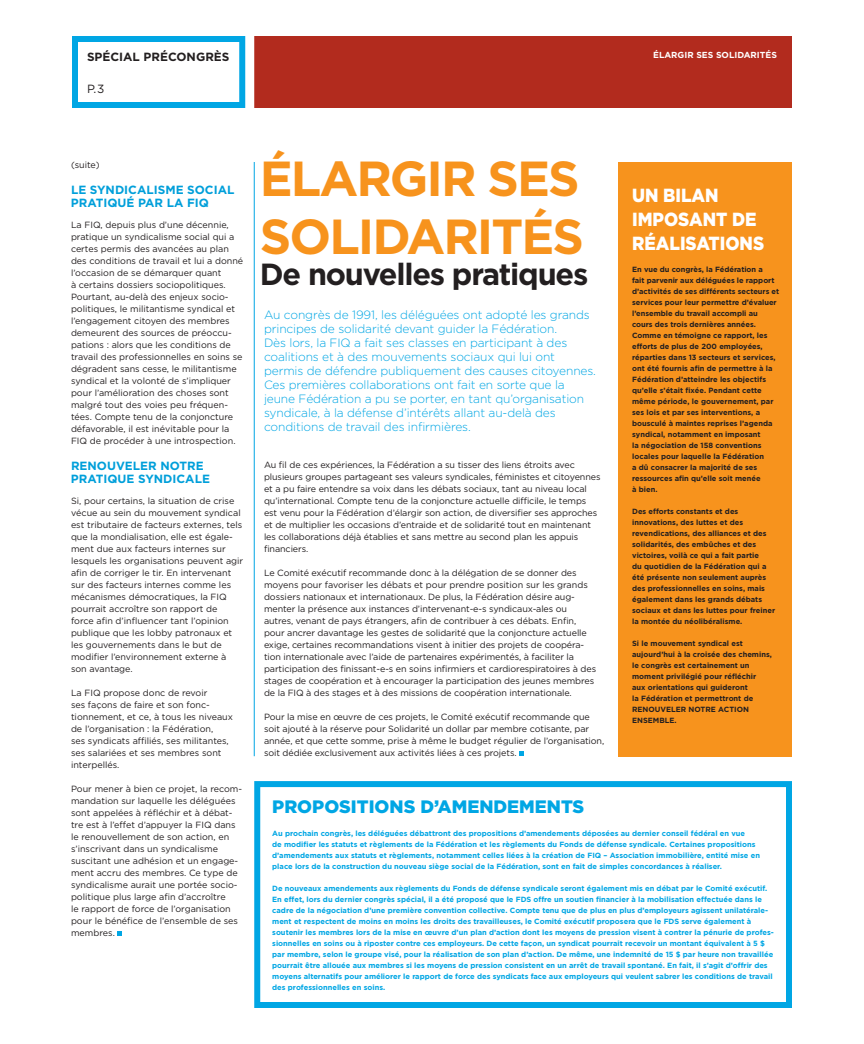
<style>
.page{position:relative;width:864px;height:1044px;background:#fff}
.page>*{position:absolute;margin:0;border:0;box-sizing:border-box;transform-origin:0 0}
.t1{font:700 49.2px/57.7px "Gotham";letter-spacing:-.04em;color:#f7931d}
.t2{font:700 30.5px "Gotham";letter-spacing:-.04em;color:#231f20}
.t3{font:900 19px/24px "Gotham";color:#fff;scale:.9 1}
.t4{font:900 18px "Gotham";color:#00a6e4}
.t5{font:300 12px/14px "Gotham";letter-spacing:-.01em;color:#00a6e4}
.t6{font:700 11.9px/13.6px "Gotham";color:#009fda}
.t7{font:700 11.9px "Gotham";color:#231f20}
.t8{font:11.9px "Gotham";color:#231f20}
.t9{font:9px/12px "Gotham";letter-spacing:-.01em;color:#231f20}
.t10{font:700 8.7px "Gotham";color:#fff}
.t11{font:700 7.5px/11px "Gotham";color:#00a6e4}
.t12{font:700 7.5px/11px "Gotham";color:#231f20}
</style>
<div class="page">
<div style="left:72px;top:36px;width:173px;height:72px;border:6px solid #00a6e4"></div>
<div style="left:257px;top:39px;width:532px;height:66px;background:#b22b1e"></div>
<div style="left:254px;top:36px;width:538px;height:72px;border:6px solid #b22b1e"></div>
<svg style="left:519px;top:752px;width:5px;height:4px"></svg>
<svg style="left:117px;top:932px;width:5px;height:4px"></svg>
<div style="left:254px;top:781px;width:538px;height:227px;border:6px solid #00a6e4"></div>
<hr style="left:254px;top:162px;width:1px;height:594px;background:#00a6e4">
<div style="left:619px;top:162px;width:173px;height:595px;background:#f7931d"></div>
<h3 class="t7" style="left:87px;top:50px;width:144px">Spécial précongrès</h3>
<h3 class="t8" style="left:87px;top:82px;width:11px">P.</h3>
<p class="t10" style="left:653px;top:50px;width:125px">Élargir ses solidarités</p>
<p class="t9" style="left:71px;top:159px;width:30px">(suite)</p>
<h3 class="t6" style="left:71px;top:182px;width:161px">Le syndicalisme social pratiqué par la FIQ</h3>
<p class="t9" style="left:71px;top:219px;width:174px">La FIQ, depuis plus d’une décennie, pratique un syndicalisme social qui a certes permis des avancées au plan des conditions de travail et lui a donné l’occasion de se démarquer quant<br>à certains dossiers sociopolitiques.<br>Pourtant, au-delà des enjeux socio&shy;politiques, le militantisme syndical et l’engagement citoyen des membres demeurent des sources de préoccu&shy;pations : alors que les conditions de travail des professionnelles en soins se dégradent sans cesse, le militantisme syndical et la volonté de s’impliquer pour l’amélioration des choses sont malgré tout des voies peu fréquen&shy;tées. Compte tenu de la conjoncture défavorable, il est inévitable pour la FIQ de procéder à une introspection.</p>
<h3 class="t6" style="left:71px;top:458px;width:141px">Renouveler notre pratique syndicale</h3>
<p class="t9" style="left:71px;top:495px;width:174px">Si, pour certains, la situation de crise vécue au sein du mouvement syndical est tributaire de facteurs externes, tels que la mondialisation, elle est égale&shy;ment due aux facteurs internes sur lesquels les organisations peuvent agir afin de corriger le tir. En intervenant sur des facteurs internes comme les mécanismes démocratiques, la FIQ pourrait accroître son rapport de<br>force afin d’influencer tant l’opinion publique que les lobby patronaux et les gouvernements dans le but de modifier l’environnement externe à son avantage.</p>
<p class="t9" style="left:71px;top:687px;width:164px">La FIQ propose donc de revoir<br>ses façons de faire et son fonc&shy;tionnement, et ce, à tous les niveaux de l’organisation : la Fédération,<br>ses syndicats affiliés, ses militantes, ses salariées et ses membres sont interpellés.</p>
<p class="t9" style="left:71px;top:783px;width:173px">Pour mener à bien ce projet, la recom&shy;mandation sur laquelle les déléguées sont appelées à réfléchir et à débat&shy;tre est à l’effet d’appuyer la FIQ dans le renouvellement de son action, en s’inscrivant dans un syndicalisme suscitant une adhésion et un engage&shy;ment accru des membres. Ce type de syndicalisme aurait une portée socio&shy;politique plus large afin d’accroître<br>le rapport de force de l’organisation pour le bénéfice de l’ensemble de ses membres.</p>
<h1 class="t1" style="left:260px;top:149px;width:326px">Élargir ses solidarités</h1>
<h2 class="t2" style="left:260px;top:256px;width:330px">De nouvelles pratiques</h2>
<p class="t5" style="left:264px;top:307px;width:334px">Au congrès de 1991, les déléguées ont adopté les grands principes de solidarité devant guider la Fédération.<br>Dès lors, la FIQ a fait ses classes en participant à des coalitions et à des mouvements sociaux qui lui ont permis de défendre publiquement des causes citoyennes.<br>Ces premières collaborations ont fait en sorte que la jeune Fédération a pu se porter, en tant qu’organisation syndicale, à la défense d’intérêts allant au-delà des conditions de travail des infirmières.</p>
<p class="t9" style="left:264px;top:459px;width:338px">Au fil de ces expériences, la Fédération a su tisser des liens étroits avec plusieurs groupes partageant ses valeurs syndicales, féministes et citoyennes et a pu faire entendre sa voix dans les débats sociaux, tant au niveau local qu’international. Compte tenu de la conjoncture actuelle difficile, le temps est venu pour la Fédération d’élargir son action, de diversifier ses approches et de multiplier les occasions d’entraide et de solidarité tout en maintenant les collaborations déjà établies et sans mettre au second plan les appuis financiers.</p>
<p class="t9" style="left:264px;top:567px;width:334px">Le Comité exécutif recommande donc à la délégation de se donner des moyens pour favoriser les débats et pour prendre position sur les grands dossiers nationaux et internationaux. De plus, la Fédération désire aug&shy;menter la présence aux instances d’intervenant-e-s syndicaux-ales ou autres, venant de pays étrangers, afin de contribuer à ces débats. Enfin, pour ancrer davantage les gestes de solidarité que la conjoncture actuelle exige, certaines recommandations visent à initier des projets de coopéra&shy;tion internationale avec l’aide de partenaires expérimentés, à faciliter la participation des finissant-e-s en soins infirmiers et cardiorespiratoires à des stages de coopération et à encourager la participation des jeunes membres de la FIQ à des stages et à des missions de coopération internationale.</p>
<p class="t9" style="left:264px;top:711px;width:342px">Pour la mise en œuvre de ces projets, le Comité exécutif recommande que soit ajouté à la réserve pour Solidarité un dollar par membre cotisante, par année, et que cette somme, prise à même le budget régulier de l’organisation, soit dédiée exclusivement aux activités liées à ces projets.</p>
<h3 class="t3" style="left:632px;top:183px;width:98px">UN BILAN<br>IMPOSA</h3>
<h3 class="t3" style="left:632px;top:206px;width:147px;text-indent:71px">NT DE<br>RÉALISATIONS</h3>
<p class="t12" style="left:632px;top:263px;width:149px">En vue du congrès, la Fédération a<br>fait parvenir aux déléguées le rapport d’activités de ses différents secteurs et services pour leur permettre d’évaluer l’ensemble du travail accompli au cours des trois dernières années.<br>Comme en témoigne ce rapport, les efforts de plus de 200 employées, réparties dans 13 secteurs et services, ont été fournis afin de permettre à la Fédération d’atteindre les objectifs qu’elle s’était fixée. Pendant cette même période, le gouvernement, par ses lois et par ses interventions, a bousculé à maintes reprises l’agenda syndical, notamment en imposant<br>la négociation de 158 conventions locales pour laquelle la Fédération<br>a dû consacrer la majorité de ses ressources afin qu’elle soit menée<br>à bien.</p>
<p class="t12" style="left:632px;top:505px;width:144px">Des efforts constants et des innovations, des luttes et des revendications, des alliances et des solidarités, des embûches et des victoires, voilà ce qui a fait partie<br>du quotidien de la Fédération qui a été présente non seulement auprès des professionnelles en soins, mais également dans les grands débats sociaux et dans les luttes pour freiner la montée du néolibéralisme.</p>
<p class="t12" style="left:632px;top:637px;width:141px">Si le mouvement syndical est aujourd’hui à la croisée des chemins, le congrès est certainement un moment privilégié pour réfléchir<br>aux orientations qui guideront<br>la Fédération et permettront de renouveler notre action ensemble.</p>
<h3 class="t4" style="left:272px;top:796px;width:314px">PROPOSITIONS D’AMENDEMENTS</h3>
<p class="t11" style="left:272px;top:828px;width:489px">Au prochain congrès, les déléguées débattront des propositions d’amendements déposées au dernier conseil fédéral en vue<br>de modifier les statuts et règlements de la Fédération et les règlements du Fonds de défense syndicale. Certaines propositions d’amendements aux statuts et règlements, notamment celles liées à la création de FIQ – Association immobilière, entité mise en place lors de la construction du nouveau siège social de la Fédération, sont en fait de simples concordances à réaliser.</p>
<p class="t11" style="left:272px;top:883px;width:503px">De nouveaux amendements aux règlements du Fonds de défense syndicale seront également mis en débat par le Comité exécutif.<br>En effet, lors du dernier congrès spécial, il a été proposé que le FDS offre un soutien financier à la mobilisation effectuée dans le cadre de la négociation d’une première convention collective. Compte tenu que de plus en plus d’employeurs agissent unilatérale&shy;ment et respectent de moins en moins les droits des travailleuses, le Comité exécutif proposera que le FDS serve également à soutenir les membres lors de la mise en œuvre d’un plan d’action dont les moyens de pression visent à contrer la pénurie de profes&shy;sionnelles en soins ou à riposter contre ces employeurs. De cette façon, un syndicat pourrait recevoir un montant équivalent à 5 $ par membre, selon le groupe visé, pour la réalisation de son plan d’action. De même, une indemnité de 15 $ par heure non travaillée pourrait être allouée aux membres si les moyens de pression consistent en un arrêt de travail spontané. En fait, il s’agit d’offrir des moyens alternatifs pour améliorer le rapport de force des syndicats face aux employeurs qui veulent sabrer les conditions de travail des professionnelles en soins.</p>
</div>
